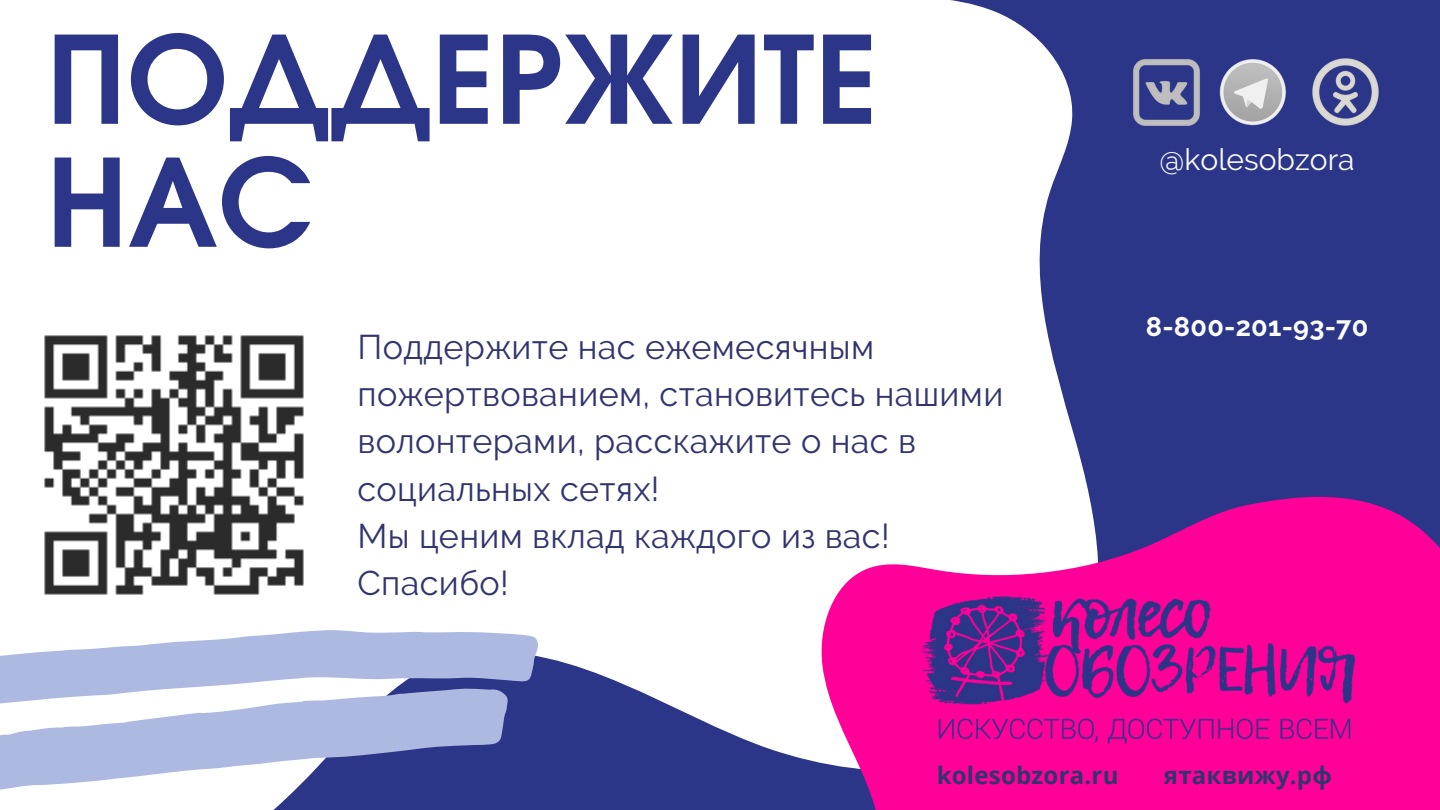
<style>
.page{position:relative;width:1440px;height:810px;background:#2c3688}
.page>*{position:absolute;margin:0;border:0;box-sizing:border-box;transform-origin:0 0}
.t1{font:700 120.8px "Evolventa";color:#2c3688}
.t2{font:34.2px/47.2px "Raleway";letter-spacing:.01em;color:#31356e}
.t3{font:30px "Raleway";color:#fafdff}
.t4{font:700 27px "Raleway";letter-spacing:.01em;color:#fdfefe}
.t5{font:700 24px "Open Sans";letter-spacing:.01em;color:#31356e}
</style>
<div class="page">
<div style="left:0;top:0;width:1073px;height:810px;background:#fff"></div>
<svg style="left:740px;top:406px;width:700px;height:404px"></svg>
<svg style="left:0;top:630px;width:538px;height:170px;fill:#aeb9e2"></svg>
<img style="left:920px;top:585px;width:434px;height:167px">
<img style="left:10px;top:301px;width:328px;height:328px">
<img style="left:1133px;top:59px;width:67px;height:67px">
<img style="left:1219px;top:59px;width:67px;height:67px">
<img style="left:1312px;top:58px;width:67px;height:68px">
<p class="t1" style="left:46px;top:27px;width:833px">ПОДДЕРЖИТЕ</p>
<p class="t1" style="left:46px;top:150px;width:270px">НАС</p>
<p class="t2" style="left:358px;top:323px;width:647px">Поддержите нас ежемесячным пожертвованием, становитесь нашими волонтерами, расскажите о нас в социальных сетях!</p>
<p class="t2" style="left:358px;top:512px;width:534px">Мы ценим вклад каждого из вас!</p>
<p class="t2" style="left:358px;top:559px;width:153px">Спасибо!</p>
<p class="t3" style="left:1159px;top:142px;width:197px">@kolesobzora</p>
<p class="t4" style="left:1146px;top:311px;width:224px">8-800-201-93-70</p>
<p class="t5" style="left:937px;top:758px;width:183px">kolesobzora.ru</p>
<p class="t5" style="left:1164px;top:758px;width:170px">ятаквижу.рф</p>
</div>
